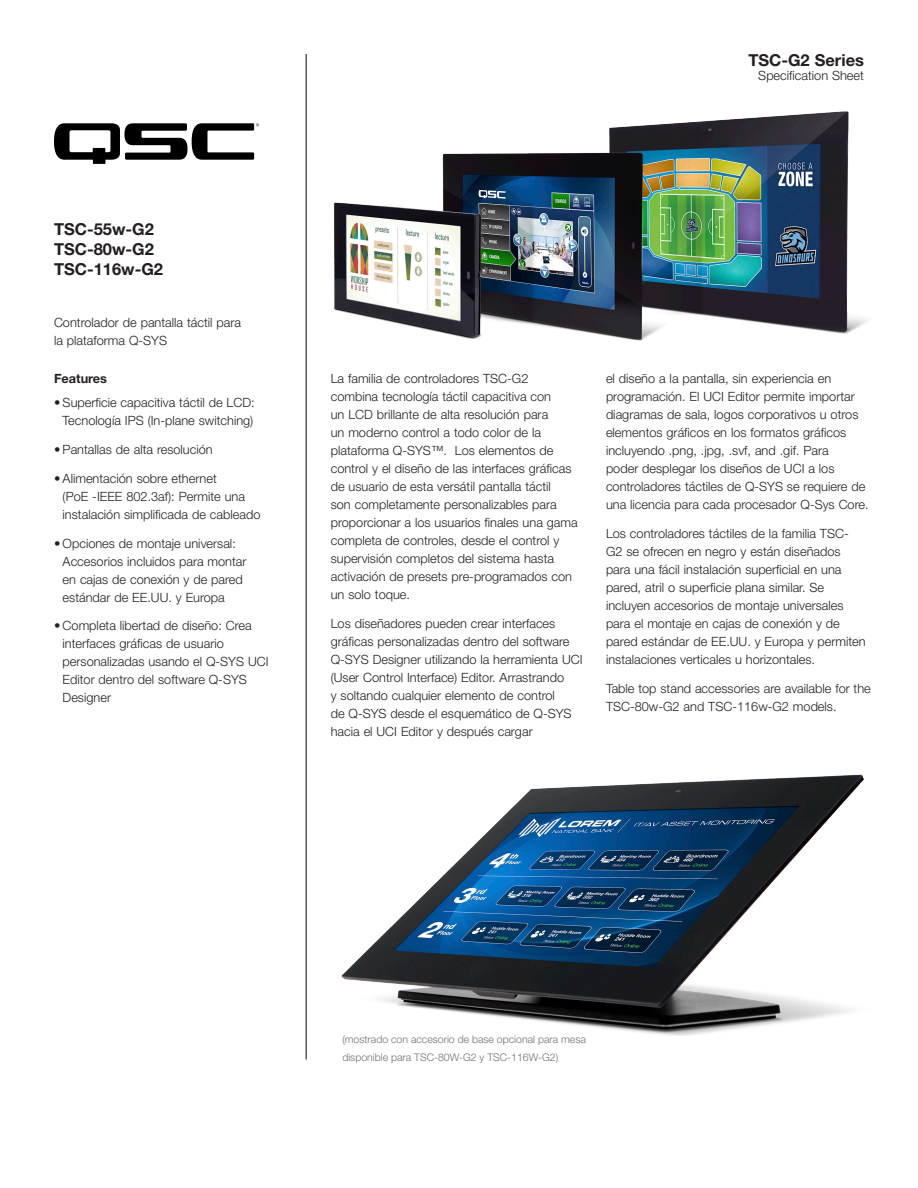
<style>
.page{position:relative;width:918px;height:1188px;background:#fff}
.page>*{position:absolute;margin:0;border:0;box-sizing:border-box;transform-origin:0 0}
.t1{font:700 16.5px/19.8px "Helvetica Neue LT Pro";color:#231f20}
.intro{font:300 12.75px/18px "Helvetica Neue LT Pro";color:#231f20}
.t2{font:700 12.75px "Helvetica Neue LT Pro";color:#231f20}
.t3{font:300 10.5px/18px "Helvetica Neue LT Pro";color:#717074}
</style>
<div class="page">
<hr style="left:306px;top:54px;width:1px;height:1005px;background:#231f20">
<svg style="left:54px;top:123px;width:205px;height:41px"></svg>
<img style="left:333px;top:111px;width:535px;height:230px">
<img style="left:341px;top:774px;width:523px;height:261px">
<p class="t1" style="left:54px;top:219px;width:111px">TSC-55w-G2<br>TSC-80w-G2<br>TSC-116w-G2</p>
<p class="intro" style="left:54px;top:314px;width:189px">Controlador de pantalla táctil para la plataforma Q-SYS</p>
<p class="t2" style="left:54px;top:370px;width:55px">Features</p>
<p class="intro" style="left:54px;top:393px;width:202px;text-align:center">• Superficie capacitiva táctil de LCD:<br>Tecnología IPS (In-plane switching)</p>
<p class="intro" style="left:54px;top:440px;width:160px">• Pantallas de alta resolución</p>
<p class="intro" style="left:63px;top:469px;width:199px;text-indent:-9px">• Alimentación sobre ethernet<br>(PoE -IEEE 802.3af): Permite una instalación simplificada de cableado</p>
<p class="intro" style="left:63px;top:534px;width:185px;text-indent:-9px">• Opciones de montaje universal:<br>Accesorios incluidos para montar en cajas de conexión y de pared estándar de EE.UU. y Europa</p>
<p class="intro" style="left:63px;top:617px;width:207px;text-indent:-9px">• Completa libertad de diseño: Crea interfaces gráficas de usuario personalizadas usando el Q-SYS UCI<br>Editor dentro del software Q-SYS<br>Designer</p>
<p class="t1" style="left:748px;top:50px;width:117px">TSC-G2 Series</p>
<p class="intro" style="left:758px;top:66px;width:107px">Specification Sheet</p>
<p class="intro" style="left:331px;top:369px;width:249px">La familia de controladores TSC-G2 combina tecnología táctil capacitiva con<br>un LCD brillante de alta resolución para<br>un moderno control a todo color de la plataforma Q-SYS™. Los elementos de control y el diseño de las interfaces gráficas de usuario de esta versátil pantalla táctil<br>son completamente personalizables para proporcionar a los usuarios finales una gama completa de controles, desde el control y supervisión completos del sistema hasta activación de presets pre-programados con un solo toque.</p>
<p class="intro" style="left:331px;top:614px;width:253px">Los diseñadores pueden crear interfaces gráficas personalizadas dentro del software Q-SYS Designer utilizando la herramienta UCI (User Control Interface) Editor. Arrastrando<br>y soltando cualquier elemento de control<br>de Q-SYS desde el esquemático de Q-SYS hacia el UCI Editor y después cargar</p>
<p class="intro" style="left:606px;top:369px;width:264px">el diseño a la pantalla, sin experiencia en programación. El UCI Editor permite importar diagramas de sala, logos corporativos u otros elementos gráficos en los formatos gráficos incluyendo .png, .jpg, .svf, and .gif. Para<br>poder desplegar los diseños de UCI a los controladores táctiles de Q-SYS se requiere de una licencia para cada procesador Q-Sys Core.</p>
<p class="intro" style="left:606px;top:524px;width:261px">Los controladores táctiles de la familia TSC-G2 se ofrecen en negro y están diseñados para una fácil instalación superficial en una pared, atril o superficie plana similar. Se incluyen accesorios de montaje universales para el montaje en cajas de conexión y de pared estándar de EE.UU. y Europa y permiten instalaciones verticales u horizontales.</p>
<p class="intro" style="left:606px;top:679px;width:266px">Table top stand accessories are available for the<br>TSC-80w-G2 and TSC-116w-G2 models.</p>
<p class="t3" style="left:342px;top:1030px;width:245px">(mostrado con accesorio de base opcional para mesa disponible para TSC-80W-G2 y TSC-116W-G2)</p>
</div>
